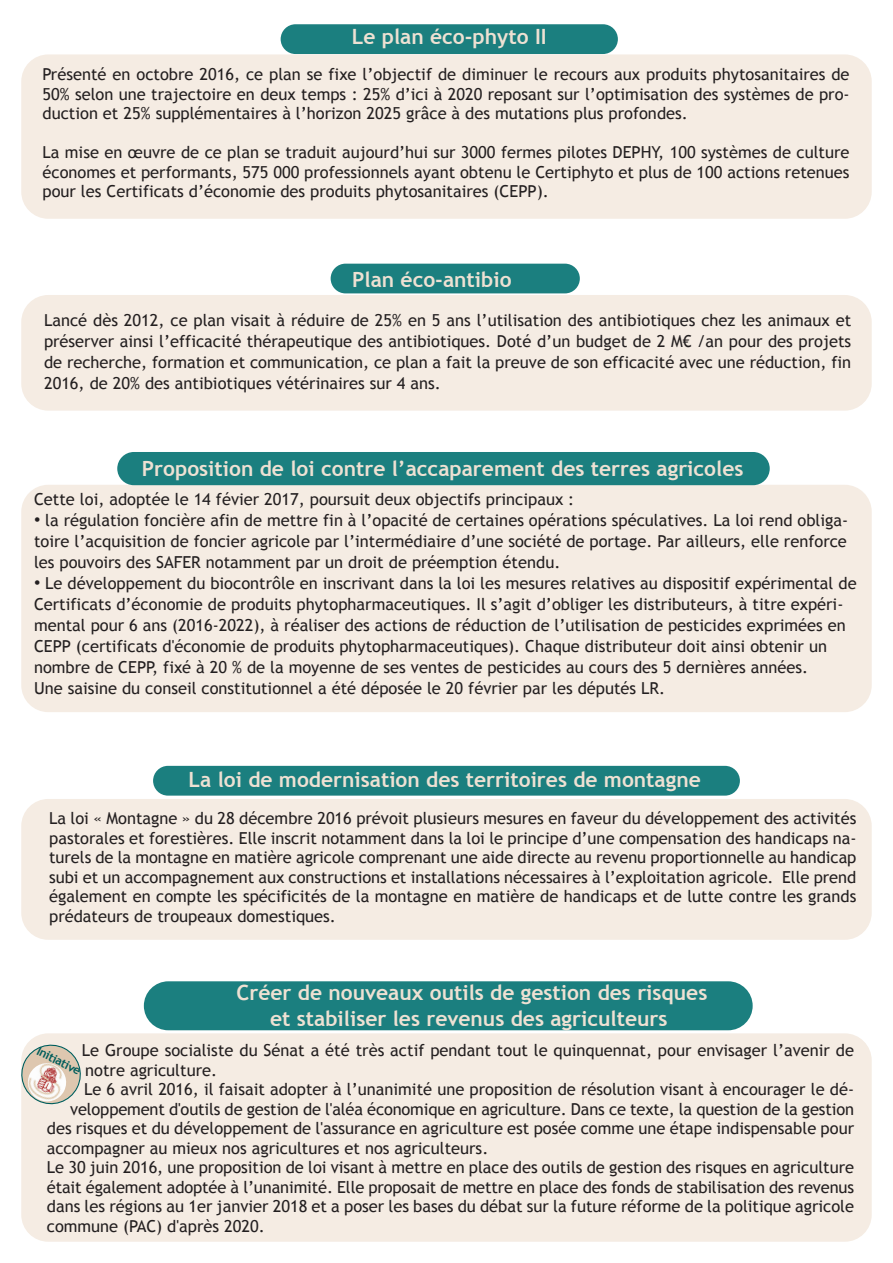
<style>
.page{position:relative;width:893px;height:1263px;background:#fff}
.page>*{position:absolute;margin:0;border:0;box-sizing:border-box;transform-origin:0 0}
.t1{font:700 21px/25.2px "Trebuchet MS";color:#eee1d3;text-align:center}
.t2{font:16.5px/21px "Trebuchet MS";color:#231f20;text-align:justify}
.t3{font:700 12px "Trebuchet MS";color:#005d5b}
.s1{font-family:"Arial";font-size:18px}
</style>
<div class="page">
<div style="left:21px;top:295px;width:851px;height:116px;background:#f5ece3;border-radius:27px"></div>
<div style="left:21px;top:485px;width:851px;height:227px;background:#f5ece3;border-radius:27px"></div>
<div style="left:331px;top:264px;width:249px;height:29px;background:#1b7f7f;border-radius:15px"></div>
<div style="left:117px;top:452px;width:653px;height:33px;background:#1b7f7f"></div>
<div style="left:21px;top:799px;width:851px;height:141px;background:#f5ece3;border-radius:27px"></div>
<div style="left:153px;top:766px;width:587px;height:30px;background:#1b7f7f;border-radius:15px"></div>
<div style="left:21px;top:1033px;width:851px;height:209px;background:#f5ece3;border-radius:27px"></div>
<div style="left:144px;top:981px;width:609px;height:49px;background:#1b7f7f;border-radius:24px"></div>
<div style="left:21px;top:54px;width:851px;height:165px;background:#f5ece3;border-radius:27px"></div>
<div style="left:281px;top:24px;width:337px;height:30px;background:#1b7f7f;border-radius:15px"></div>
<svg style="left:21px;top:1040px;width:60px;height:65px"></svg>
<img style="left:25px;top:1060px;width:44px;height:44px">
<p class="t1" style="left:352px;top:24px;width:196px">Le plan éco-phyto II</p>
<p class="t2" style="left:43px;top:65px;width:809px;line-height:19.5px">Présenté en octobre 2016, ce plan se fixe l’objectif de diminuer le recours aux produits phytosanitaires de 50% selon une trajectoire en deux temps : 25% d’ici à 2020 reposant sur l’optimisation des systèmes de pro&shy;duction et 25% supplémentaires à l’horizon 2025 grâce à des mutations plus profondes.</p>
<p class="t2" style="left:43px;top:143px;width:809px;line-height:19.5px">La mise en œuvre de ce plan se traduit aujourd’hui sur 3000 fermes pilotes DEPHY, 100 systèmes de culture économes et performants, 575 000 professionnels ayant obtenu le Certiphyto et plus de 100 actions retenues pour les Certificats d’économie des produits phytosanitaires (CEPP).</p>
<p class="t1" style="left:352px;top:267px;width:161px">Plan éco-antibio</p>
<p class="t2" style="left:44px;top:310px;width:809px">Lancé dès 2012, ce plan visait à réduire de 25% en 5 ans l’utilisation des antibiotiques chez les animaux et préserver ainsi l’efficacité thérapeutique des antibiotiques. Doté d’un budget de 2 M€ /an pour des projets de recherche, formation et communication, ce plan a fait la preuve de son efficacité avec une réduction, fin 2016, de 20% des antibiotiques vétérinaires sur 4 ans.</p>
<p class="t1" style="left:142px;top:456px;width:603px">Proposition de loi contre l’accaparement des terres agricoles</p>
<p class="t2" style="left:34px;top:489px;width:542px">Cette loi, adoptée le 14 févier 2017, poursuit deux objectifs principaux :</p>
<p class="t2" style="left:34px;top:510px;width:816px"><span class="s1">•</span> la régulation foncière afin de mettre fin à l’opacité de certaines opérations spéculatives. La loi rend obliga&shy;toire l’acquisition de foncier agricole par l’intermédiaire d’une société de portage. Par ailleurs, elle renforce les pouvoirs des SAFER notamment par un droit de préemption étendu.</p>
<p class="t2" style="left:34px;top:573px;width:824px;text-align:left"><span class="s1">•</span> Le développement du biocontrôle en inscrivant dans la loi les mesures relatives au dispositif expérimental de Certificats d’économie de produits phytopharmaceutiques. Il s’agit d’obliger les distributeurs, à titre expéri&shy;mental pour 6 ans (2016-2022), à réaliser des actions de réduction de l’utilisation de pesticides exprimées en CEPP (certificats d'économie de produits phytopharmaceutiques). Chaque distributeur doit ainsi obtenir un nombre de CEPP, fixé à 20 % de la moyenne de ses ventes de pesticides au cours des 5 dernières années.<br>Une saisine du conseil constitutionnel a été déposée le 20 février par les députés LR.</p>
<p class="t1" style="left:189px;top:767px;width:514px">La loi de modernisation des territoires de montagne</p>
<p class="t2" style="left:49px;top:809px;width:809px;line-height:19.5px">La loi « Montagne » du 28 décembre 2016 prévoit plusieurs mesures en faveur du développement des activités pastorales et forestières. Elle inscrit notamment dans la loi le principe d’une compensation des handicaps na&shy;turels de la montagne en matière agricole comprenant une aide directe au revenu proportionnelle au handicap subi et un accompagnement aux constructions et installations nécessaires à l’exploitation agricole. Elle prend également en compte les spécificités de la montagne en matière de handicaps et de lutte contre les grands prédateurs de troupeaux domestiques.</p>
<p class="t1" style="left:237px;top:980px;width:472px">Créer de nouveaux outils de gestion des risques et stabiliser les revenus des agriculteurs</p>
<p class="t2" style="left:82px;top:1040px;width:774px">Le Groupe socialiste du Sénat a été très actif pendant tout le quinquennat, pour envisager l’avenir de</p>
<p class="t2" style="left:85px;top:1059px;width:133px">notre agriculture.</p>
<p class="t2" style="left:84px;top:1079px;width:771px">Le 6 avril 2016, il faisait adopter à l’unanimité une proposition de résolution visant à encourager le dé-</p>
<p class="t2" style="left:70px;top:1098px;width:785px">veloppement d'outils de gestion de l'aléa économique en agriculture. Dans ce texte, la question de la gestion</p>
<p class="t2" style="left:47px;top:1118px;width:809px">des risques et du développement de l'assurance en agriculture est posée comme une étape indispensable pour</p>
<p class="t2" style="left:47px;top:1137px;width:443px">accompagner au mieux nos agricultures et nos agriculteurs.</p>
<p class="t2" style="left:47px;top:1157px;width:809px">Le 30 juin 2016, une proposition de loi visant à mettre en place des outils de gestion des risques en agriculture</p>
<p class="t2" style="left:47px;top:1176px;width:809px">était également adoptée à l’unanimité. Elle proposait de mettre en place des fonds de stabilisation des revenus</p>
<p class="t2" style="left:47px;top:1196px;width:809px">dans les régions au 1er janvier 2018 et a poser les bases du débat sur la future réforme de la politique agricole</p>
<p class="t2" style="left:47px;top:1215px;width:219px">commune (PAC) d'après 2020.</p>
<p class="t3" style="left:41px;top:1044px;width:49px;rotate:27deg">Initiative</p>
</div>
